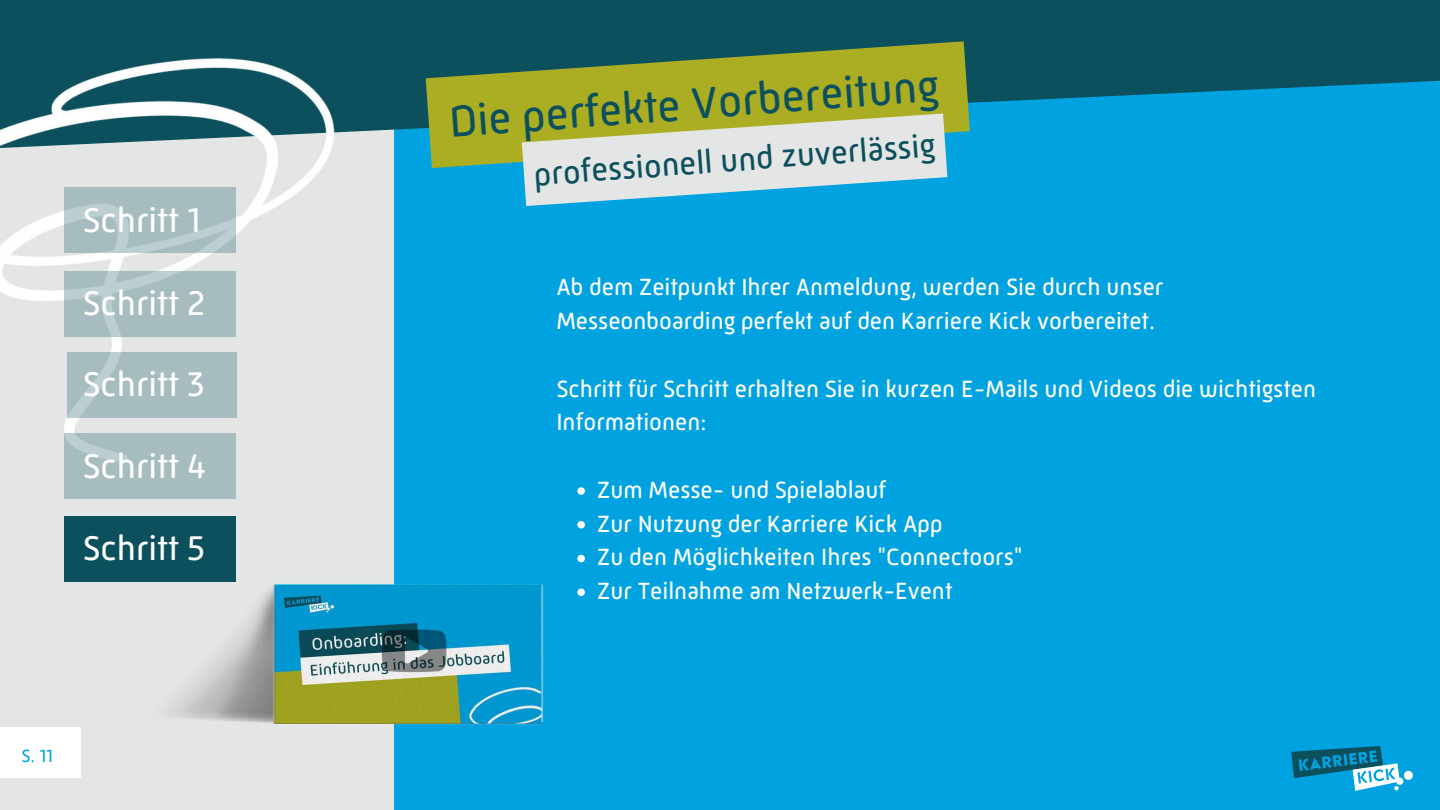
<style>
.page{position:relative;width:1440px;height:810px;background:#fff}
.page>*{position:absolute;margin:0;border:0;box-sizing:border-box;transform-origin:0 0}
.t1{font:45px "Mic 32 New Rounded";color:#0c505d}
.t2{font:35px "Mic 32 New Rounded";color:#fff}
.t3{font:33px "Mic 32 New Rounded";color:#0c505d}
.t4{font:24px/33.8px "Mic 32 New Rounded";color:#fff}
.t5{font:18px "Mic 32 New Rounded";color:#00a3e0}
</style>
<div class="page">
<div style="left:0;top:56px;width:394px;height:754px;background:#e3e6e5"></div>
<div style="left:394px;top:0;width:1046px;height:810px;background:#00a3e0"></div>
<svg style="left:0;top:0;width:1440px;height:132px;fill:#0c505d"></svg>
<div style="left:0;top:727px;width:81px;height:50px;background:#fff"></div>
<svg style="left:426px;top:41px;width:544px;height:127px;background:#829735"></svg>
<svg style="left:1291px;top:746px;width:122px;height:45px"></svg>
<img style="left:0;top:12px;width:347px;height:487px">
<svg style="left:65px;top:188px;width:171px;height:65px;background:#abbfc2"></svg>
<svg style="left:65px;top:271px;width:171px;height:65px;background:#a9bec1"></svg>
<svg style="left:67px;top:352px;width:169px;height:65px;background:#a8bdc0"></svg>
<div style="left:65px;top:434px;width:171px;height:65px;background:#a7bcbf"></div>
<svg style="left:522px;top:114px;width:425px;height:92px"></svg>
<div style="left:65px;top:516px;width:171px;height:65px;background:#0c505d"></div>
<img style="left:135px;top:581px;width:408px;height:144px">
<svg style="left:577px;top:487px;width:8px;height:8px"></svg>
<svg style="left:577px;top:521px;width:8px;height:8px"></svg>
<svg style="left:577px;top:555px;width:8px;height:7px"></svg>
<svg style="left:577px;top:589px;width:8px;height:7px"></svg>
<h2 class="t2" style="left:83px;top:200px;width:119px">Schritt 1</h2>
<h2 class="t2" style="left:83px;top:283px;width:124px">Schritt 2</h2>
<h2 class="t2" style="left:83px;top:364px;width:124px">Schritt 3</h2>
<h2 class="t2" style="left:83px;top:446px;width:125px">Schritt 4</h2>
<h2 class="t2" style="left:83px;top:528px;width:124px">Schritt 5</h2>
<p class="t5" style="left:21px;top:745px;width:33px">S. 11</p>
<h1 class="t1" style="left:447px;top:95px;width:492px;rotate:-4deg">Die perfekte Vorbereitung</h1>
<h3 class="t3" style="left:533px;top:155px;width:404px;rotate:-4deg">professionell und zuverlässig</h3>
<p class="t4" style="left:556px;top:270px;width:609px">Ab dem Zeitpunkt Ihrer Anmeldung, werden Sie durch unser<br>Messeonboarding perfekt auf den Karriere Kick vorbereitet.</p>
<p class="t4" style="left:556px;top:371px;width:761px">Schritt für Schritt erhalten Sie in kurzen E-Mails und Videos die wichtigsten<br>Informationen:</p>
<p class="t4" style="left:597px;top:473px;width:427px">Zum Messe- und Spielablauf<br>Zur Nutzung der Karriere Kick App<br>Zu den Möglichkeiten Ihres "Connectoors" Zur Teilnahme am Netzwerk-Event</p>
</div>
